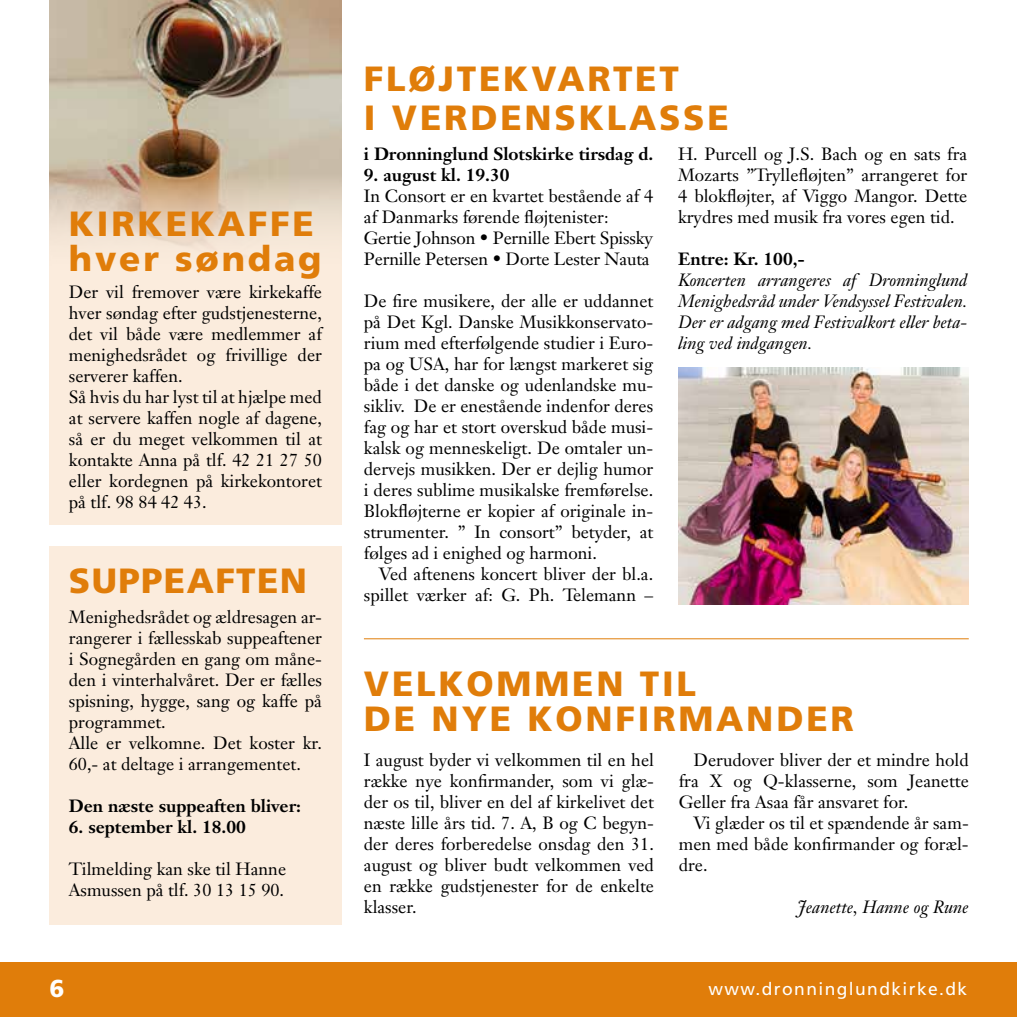
<style>
.page{position:relative;width:1017px;height:1017px;background:#fff}
.page>*{position:absolute;margin:0;border:0;box-sizing:border-box;transform-origin:0 0}
.t1{font:900 35px/35px "Frutiger";letter-spacing:.08em;color:#e07d0a}
.t2{font:900 35px "Frutiger";letter-spacing:.04em;color:#e07d0a}
.t3{font:900 24.5px "Frutiger";color:#fff}
.t4{font:17.5px/21px "Janson Text";color:#000;text-align:justify}
.t5{font:italic 17.5px/21px "Janson Text";color:#000;text-align:justify}
.t6{font:700 17.5px "Janson Text";color:#000}
.t7{font:17.5px "Frutiger";letter-spacing:.08em;color:#fff}
</style>
<div class="page">
<div style="left:0;top:962px;width:1017px;height:55px;background:#e07d0a"></div>
<div style="left:50px;top:50px;width:292px;height:475px;background:#fbecdd"></div>
<img style="left:50px;top:0;width:292px;height:248px">
<div style="left:50px;top:546px;width:292px;height:378px;background:#fbecdd"></div>
<img style="left:679px;top:367px;width:289px;height:237px">
<hr style="left:364px;top:638px;width:605px;height:1px;background:#e07d0a">
<h1 class="t1" style="left:69px;top:206px;width:254px">KIRKEKAFFE hver søndag</h1>
<p class="t4" style="left:69px;top:281px;width:255px;text-align:left">Der vil fremover være kirkekaffe hver søndag efter gudstjenesterne, det vil både være medlemmer af menighedsrådet og frivillige der serverer kaffen.<br>Så hvis du har lyst til at hjælpe med at servere kaffen nogle af dagene, så er du meget velkommen til at kontakte Anna på tlf. 42 21 27 50 eller kordegnen på kirkekontoret på tlf. 98 84 42 43.</p>
<h1 class="t2" style="left:69px;top:560px;width:240px">SUPPEAFTEN</h1>
<p class="t4" style="left:69px;top:606px;width:255px;text-align:left">Menighedsrådet og ældresagen ar&shy;rangerer i fællesskab suppeaftener i Sognegården en gang om måne&shy;den i vinterhalvåret. Der er fælles spisning, hygge, sang og kaffe på programmet.<br>Alle er velkomne. Det koster kr.<br>60,- at deltage i arrangementet.</p>
<p class="t6" style="left:69px;top:794px;width:234px">Den næste suppeaften bliver:</p>
<p class="t6" style="left:69px;top:815px;width:179px">6. september kl. 18.00</p>
<p class="t4" style="left:69px;top:858px;width:219px">Tilmelding kan ske til Hanne<br>Asmussen på tlf. 30 13 15 90.</p>
<h1 class="t1" style="left:364px;top:59px;width:366px;line-height:38.5px">FLØJTEKVARTET<br>I VERDENSKLASSE</h1>
<p class="t6" style="left:364px;top:142px;width:291px">i Dronninglund Slotskirke tirsdag d.</p>
<p class="t6" style="left:364px;top:163px;width:147px">9. august kl. 19.30</p>
<p class="t4" style="left:364px;top:185px;width:291px;text-align:left">In Consort er en kvartet bestående af 4 af Danmarks førende fløjtenister:<br>Gertie Johnson • Pernille Ebert Spissky Pernille Petersen • Dorte Lester Nauta</p>
<p class="t4" style="left:364px;top:290px;width:291px">De fire musikere, der alle er uddannet på Det Kgl. Danske Musikkonservato&shy;rium med efterfølgende studier i Euro&shy;pa og USA, har for længst markeret sig både i det danske og udenlandske mu&shy;sikliv. De er enestående indenfor deres fag og har et stort overskud både musi&shy;kalsk og menneskeligt. De omtaler un&shy;dervejs musikken. Der er dejlig humor i deres sublime musikalske fremførelse.<br>Blokfløjterne er kopier af originale in&shy;strumenter. ” In consort” betyder, at følges ad i enighed og harmoni.</p>
<p class="t4" style="left:364px;top:563px;width:291px;text-align:right">Ved aftenens koncert bliver der bl.a. spillet værker af: G. Ph. Telemann –</p>
<p class="t4" style="left:678px;top:143px;width:291px">H. Purcell og J.S. Bach og en sats fra Mozarts ”Tryllefløjten” arrangeret for 4 blokfløjter, af Viggo Mangor. Dette krydres med musik fra vores egen tid.</p>
<p class="t6" style="left:678px;top:247px;width:129px">Entre: Kr. 100,-</p>
<p class="t5" style="left:678px;top:269px;width:291px">Koncerten arrangeres af Dronninglund Menighedsråd under Vendsyssel Festivalen.<br>Der er adgang med Festivalkort eller beta&shy;ling ved indgangen.</p>
<h1 class="t1" style="left:364px;top:665px;width:491px">VELKOMMEN TIL<br>DE NYE KONFIRMANDER</h1>
<p class="t4" style="left:364px;top:750px;width:292px">I august byder vi velkommen til en hel række nye konfirmander, som vi glæ&shy;der os til, bliver en del af kirkelivet det næste lille års tid. 7. A, B og C begyn&shy;der deres forberedelse onsdag den 31. august og bliver budt velkommen ved en række gudstjenester for de enkelte klasser.</p>
<p class="t4" style="left:679px;top:750px;width:292px;text-indent:15px">Derudover bliver der et mindre hold fra X og Q-klasserne, som Jeanette Geller fra Asaa får ansvaret for.</p>
<p class="t4" style="left:679px;top:813px;width:292px;text-indent:15px">Vi glæder os til et spændende år sam&shy;men med både konfirmander og foræl&shy;dre.</p>
<p class="t5" style="left:797px;top:897px;width:173px">Jeanette, Hanne og Rune</p>
<h2 class="t3" style="left:50px;top:974px;width:16px">6</h2>
<p class="t7" style="left:709px;top:978px;width:260px">www.dronninglundkirke.dk</p>
</div>
